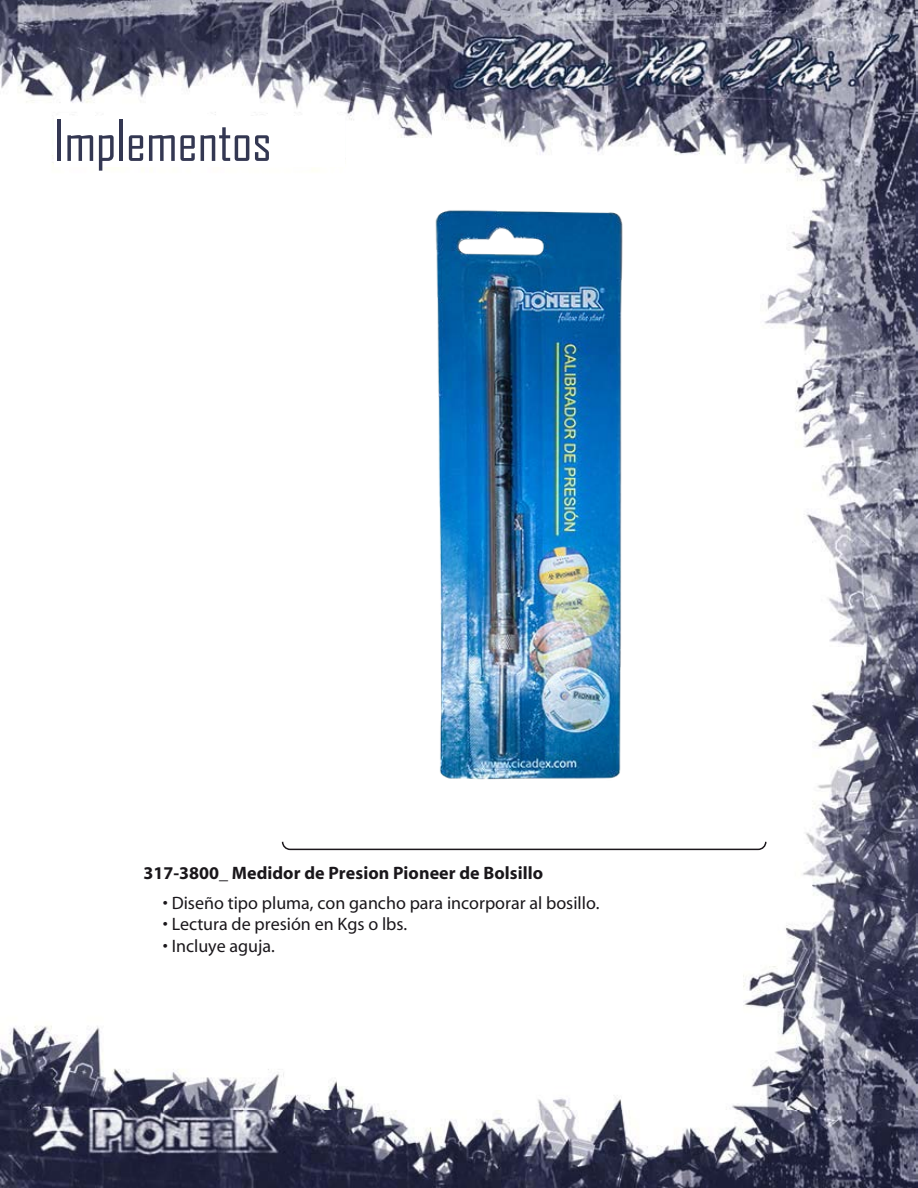
<style>
.page{position:relative;width:918px;height:1188px;background:#fff}
.page>*{position:absolute;margin:0;border:0;box-sizing:border-box;transform-origin:0 0}
.t1{font:54px "Agency FB";color:#333752}
.t2{font:18px "Myriad";color:#1a171b}
.t3{font:700 18px "Myriad";letter-spacing:.005em;color:#1a171b}
</style>
<div class="page">
<img style="left:0;top:0;width:918px;height:1188px">
<div style="left:54px;top:116px;width:290px;height:51px;background:#fff"></div>
<svg style="left:281px;top:840px;width:486px;height:11px"></svg>
<img style="left:417px;top:200px;width:222px;height:595px">
<h1 class="t1" style="left:54px;top:108px;width:219px">Implementos</h1>
<p class="t3" style="left:143px;top:864px;width:401px">317-3800_ Medidor de Presion Pioneer de Bolsillo</p>
<p class="t2" style="left:163px;top:894px;width:438px">• Diseño tipo pluma, con gancho para incorporar al bosillo.</p>
<p class="t2" style="left:163px;top:916px;width:246px">• Lectura de presión en Kgs o lbs.</p>
<p class="t2" style="left:163px;top:937px;width:114px">• Incluye aguja.</p>
</div>
